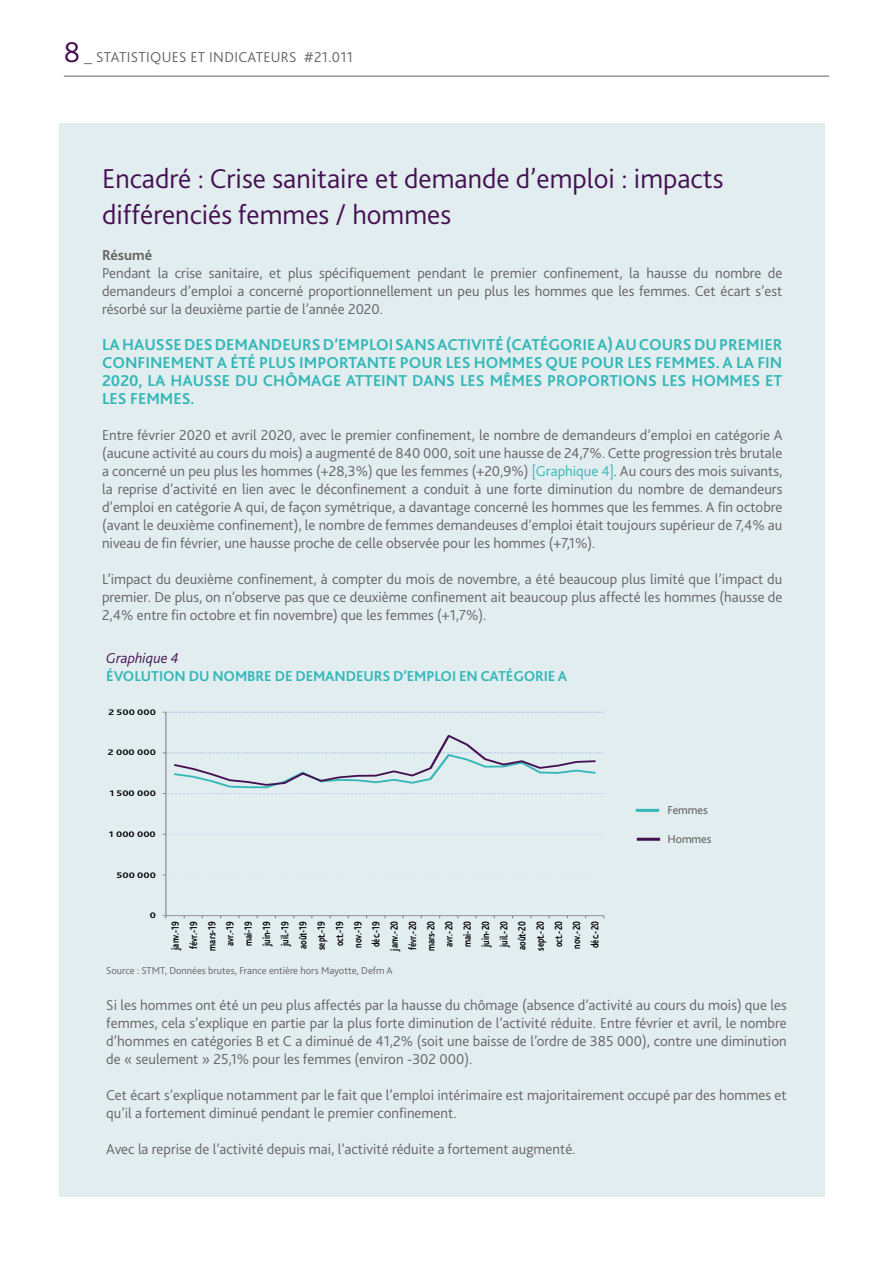
<style>
.page{position:relative;width:893px;height:1263px;background:#fff}
.page>*{position:absolute;margin:0;border:0;box-sizing:border-box;transform-origin:0 0}
.t1{font:300 28.5px/36px "Bliss 2";color:#441051}
.t2{font:700 16.5px/18px "Bliss 2";color:#33b7b7;text-align:justify}
.t3{font:300 15px/18px "Bliss 2";color:#646363;text-align:justify}
.t4{font:700 15px "Bliss 2";letter-spacing:-.01em;color:#33b7b7}
.t5{font:300 15px "Bliss 2";letter-spacing:.02em;color:#646363}
.t6{font:italic 300 15px "Bliss 2";color:#441051}
.t7{font:700 15px "Bliss 2";color:#646363}
.t8{font:12px "Bliss 2";letter-spacing:-.01em;color:#646363}
.t9{font:700 10.8px/18.3px "Bliss 2";color:#000;text-align:center;scale:.78 1}
.t10{font:300 10.5px "Bliss 2";color:#646363}
.t11{font:700 8.4px "Bliss 2";letter-spacing:.005em;color:#000;scale:1.29 1}
.s1{font-size:30px;color:#441051}
.s2{font-size:18px}
.s3{color:#33b7b7}
</style>
<div class="page">
<hr style="left:64px;top:76px;width:765px;height:1px;background:#646363">
<div style="left:60px;top:123px;width:765px;height:1073px;background:#e2edf0"></div>
<hr style="left:636px;top:809px;width:23px;height:3px;background:#33b7b7">
<hr style="left:637px;top:838px;width:23px;height:3px;background:#441051">
<hr style="left:166px;top:712px;width:1px;height:204px;background:#868686">
<hr style="left:166px;top:915px;width:438px;height:1px;background:#868686">
<svg style="left:172px;top:735px;width:425px;height:54px"></svg>
<p class="t5" style="left:64px;top:47px;width:291px"><span class="s1">8</span> <span class="s2">_</span> STATISTIQUES ET INDICATEURS #21.011</p>
<h1 class="t1" style="left:102px;top:160px;width:623px">Encadré : Crise sanitaire et demande d’emploi : impacts différenciés femmes / hommes</h1>
<p class="t7" style="left:102px;top:245px;width:52px">Résumé</p>
<p class="t3" style="left:102px;top:263px;width:682px">Pendant la crise sanitaire, et plus spécifiquement pendant le premier confinement, la hausse du nombre de demandeurs d’emploi a concerné proportionnellement un peu plus les hommes que les femmes. Cet écart s’est résorbé sur la deuxième partie de l’année 2020.</p>
<p class="t2" style="left:102px;top:335px;width:682px">LA HAUSSE DES DEMANDEURS D’EMPLOI SANS ACTIVITÉ (CATÉGORIE A) AU COURS DU PREMIER CONFINEMENT A ÉTÉ PLUS IMPORTANTE POUR LES HOMMES QUE POUR LES FEMMES. A LA FIN 2020, LA HAUSSE DU CHÔMAGE ATTEINT DANS LES MÊMES PROPORTIONS LES HOMMES ET LES FEMMES.</p>
<p class="t3" style="left:102px;top:425px;width:682px">Entre février 2020 et avril 2020, avec le premier confinement, le nombre de demandeurs d’emploi en catégorie A (aucune activité au cours du mois) a augmenté de 840 000, soit une hausse de 24,7%. Cette progression très brutale a concerné un peu plus les hommes (+28,3%) que les femmes (+20,9%) <span class="s3">[Graphique 4]</span>. Au cours des mois suivants, la reprise d’activité en lien avec le déconfinement a conduit à une forte diminution du nombre de demandeurs d’emploi en catégorie A qui, de façon symétrique, a davantage concerné les hommes que les femmes. A fin octobre (avant le deuxième confinement), le nombre de femmes demandeuses d’emploi était toujours supérieur de 7,4% au niveau de fin février, une hausse proche de celle observée pour les hommes (+7,1%).</p>
<p class="t3" style="left:102px;top:569px;width:682px">L’impact du deuxième confinement, à compter du mois de novembre, a été beaucoup plus limité que l’impact du premier. De plus, on n’observe pas que ce deuxième confinement ait beaucoup plus affecté les hommes (hausse de 2,4% entre fin octobre et fin novembre) que les femmes (+1,7%).</p>
<p class="t6" style="left:106px;top:649px;width:74px">Graphique 4</p>
<p class="t4" style="left:106px;top:667px;width:462px">ÉVOLUTION DU NOMBRE DE DEMANDEURS D’EMPLOI EN CATÉGORIE A</p>
<p class="t11" style="left:108px;top:707px;width:38px">2 500 000</p>
<p class="t11" style="left:108px;top:747px;width:39px">2 000 000</p>
<p class="t11" style="left:109px;top:788px;width:38px">1 500 000</p>
<p class="t11" style="left:109px;top:829px;width:38px">1 000 000</p>
<p class="t11" style="left:117px;top:869px;width:32px">500 000</p>
<p class="t11" style="left:150px;top:910px;width:6px">0</p>
<p class="t9" style="left:166px;top:951px;width:40px;rotate:-90deg">janv.-19 févr.-19 mars-19 avr.-19 mai-19 juin-19 juil.-19 août-19 sept.-19 oct.-19 nov.-19 déc.-19 janv.-20 févr.-20 mars-20 avr.-20 mai-20 juin-20 juil.-20 août-20 sept.-20 oct.-20 nov.-20 déc.-20</p>
<p class="t8" style="left:668px;top:803px;width:42px">Femmes</p>
<p class="t8" style="left:668px;top:831px;width:45px">Hommes</p>
<p class="t10" style="left:106px;top:964px;width:288px">Source : STMT, Données brutes, France entière hors Mayotte, Defm A</p>
<p class="t3" style="left:106px;top:996px;width:682px">Si les hommes ont été un peu plus affectés par la hausse du chômage (absence d’activité au cours du mois) que les femmes, cela s’explique en partie par la plus forte diminution de l’activité réduite. Entre février et avril, le nombre d’hommes en catégories B et C a diminué de 41,2% (soit une baisse de l’ordre de 385 000), contre une diminution de « seulement » 25,1% pour les femmes (environ -302 000).</p>
<p class="t3" style="left:106px;top:1086px;width:682px">Cet écart s’explique notamment par le fait que l’emploi intérimaire est majoritairement occupé par des hommes et qu’il a fortement diminué pendant le premier confinement.</p>
<p class="t3" style="left:106px;top:1140px;width:471px">Avec la reprise de l’activité depuis mai, l’activité réduite a fortement augmenté.</p>
</div>
